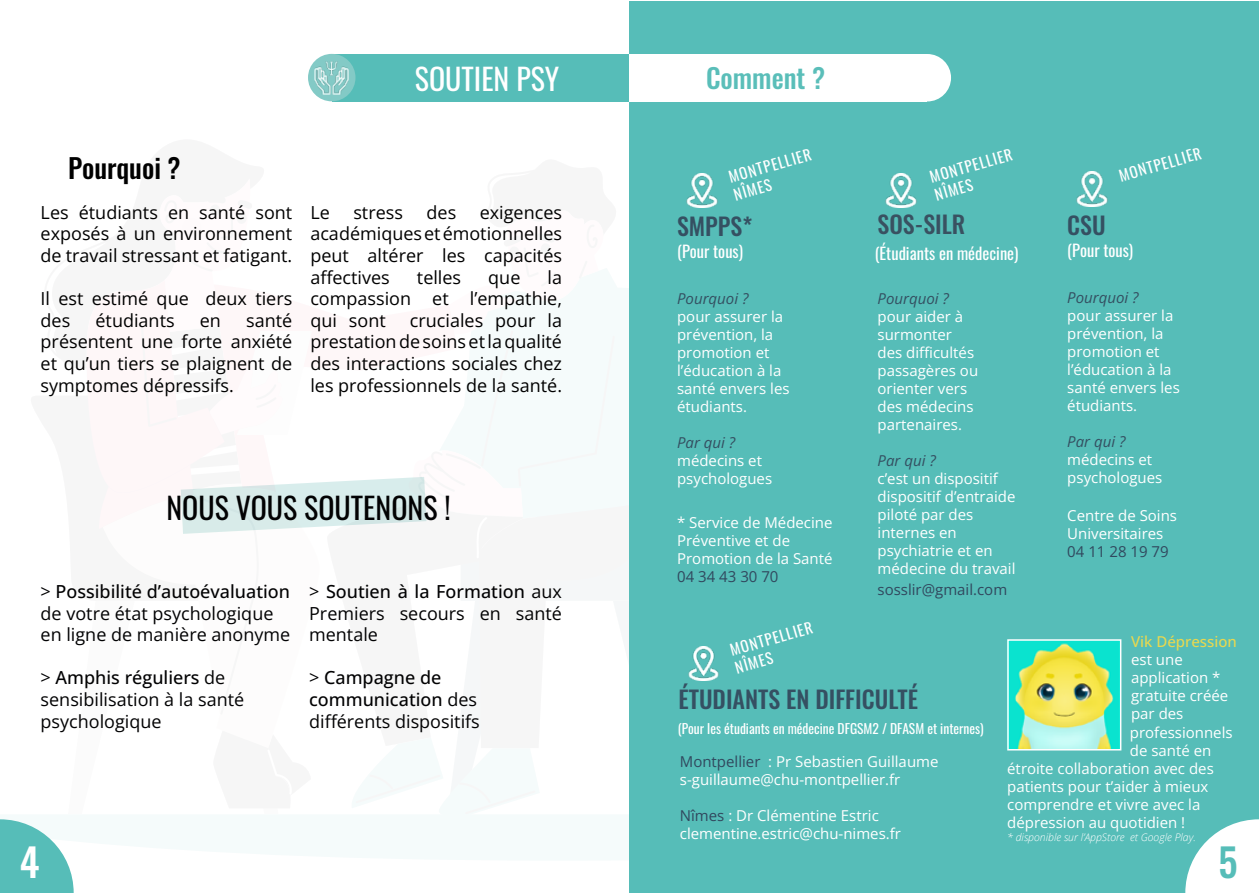
<style>
.page{position:relative;width:1259px;height:893px;background:#fff}
.page>*{position:absolute;margin:0;border:0;box-sizing:border-box;transform-origin:0 0}
.t1{font:500 39px "Oswald";color:#fff}
.t2{font:500 39px "Oswald";color:#56bdb8}
.t3{font:30px "Oswald";color:#020203}
.t4{font:30px "Oswald";color:#fff}
.t5{font:500 27px "Oswald";color:#000}
.t6{font:500 27px "Oswald";color:#5abeb9}
.t7{font:500 24px "Oswald";color:#355062}
.t8{font:500 24px "Oswald";color:#395161}
.t9{font:18px/21.6px "Open Sans";color:#000;text-align:justify}
.t10{font:18px/21.6px "Open Sans";color:#020203}
.t11{font:16.5px "Oswald";color:#fff}
.t12{font:15px/18px "Open Sans";color:#fff}
.t13{font:15px "Oswald";color:#fff}
.t14{font:italic 15px "Open Sans";color:#344f61}
.t15{font:15px "Open Sans";color:#31485e}
.t16{font:13.5px "Oswald";color:#fff}
.t17{font:italic 300 10.5px "Open Sans";color:#fff}
.s1{font-weight:500}
.s2{color:#31485e}
.s3{font-weight:500;color:#e8d84f}
</style>
<div class="page">
<svg style="left:0;top:54px;width:630px;height:839px"></svg>
<img style="left:315px;top:61px;width:34px;height:34px">
<div style="left:630px;top:1px;width:629px;height:892px;background:#56bdb8"></div>
<svg style="left:1185px;top:819px;width:74px;height:74px"></svg>
<img style="left:686px;top:173px;width:32px;height:35px">
<img style="left:885px;top:173px;width:32px;height:35px">
<div style="left:629px;top:54px;width:298px;height:47px;background:#fff"></div>
<div style="left:903px;top:54px;width:48px;height:47px;background:#fff;border-radius:50%"></div>
<img style="left:1076px;top:172px;width:32px;height:34px">
<img style="left:688px;top:646px;width:31px;height:35px">
<img style="left:1010px;top:642px;width:108px;height:105px">
<div style="left:1007px;top:639px;width:114px;height:111px;border:2px solid #fff"></div>
<p class="t4" style="left:415px;top:52px;width:146px">SOUTIEN PSY</p>
<p class="t5" style="left:68px;top:154px;width:114px">Pourquoi ?</p>
<p class="t9" style="left:41px;top:201px;width:253px">Les étudiants en santé sont exposés à un environnement de travail stressant et fatigant.</p>
<p class="t9" style="left:41px;top:287px;width:253px">Il est estimé que deux tiers des</p>
<p class="t9" style="left:41px;top:309px;width:253px;text-indent:205px">santé présentent une forte anxiété et qu’un tiers se plaignent de symptomes dépressifs.</p>
<p class="t9" style="left:95px;top:309px;width:81px">étudiants</p>
<p class="t9" style="left:200px;top:309px;width:23px">en</p>
<p class="t9" style="left:310px;top:201px;width:21px">Le</p>
<p class="t9" style="left:353px;top:201px;width:51px">stress</p>
<p class="t9" style="left:426px;top:201px;width:31px">des</p>
<p class="t9" style="left:310px;top:201px;width:253px;text-indent:169px">exigences académiques et émotionnelles peut altérer les capacités affectives</p>
<p class="t9" style="left:310px;top:266px;width:253px;text-indent:237px">la compassion et l’empathie, qui sont</p>
<p class="t9" style="left:417px;top:266px;width:46px">telles</p>
<p class="t9" style="left:488px;top:266px;width:34px">que</p>
<p class="t9" style="left:310px;top:309px;width:253px;text-indent:99px">cruciales pour la prestation de soins et la qualité des interactions sociales chez les professionnels de la santé.</p>
<p class="t3" style="left:166px;top:481px;width:286px">NOUS VOUS SOUTENONS !</p>
<p class="t10" style="left:41px;top:580px;width:251px">&gt; <span class="s1">Possibilité d’autoévaluation </span>de votre état psychologique en ligne de manière anonyme</p>
<p class="t10" style="left:41px;top:667px;width:205px">&gt; <span class="s1">Amphis réguliers</span> de sensibilisation à la santé psychologique</p>
<p class="t10" style="left:309px;top:580px;width:254px;text-align:justify">&gt; <span class="s1">Soutien à la Formation</span> aux Premiers secours en santé mentale</p>
<p class="t10" style="left:309px;top:667px;width:172px">&gt; <span class="s1">Campagne de communication</span> des différents dispositifs</p>
<p class="t1" style="left:20px;top:842px;width:21px">4</p>
<p class="t6" style="left:706px;top:64px;width:121px">Comment ?</p>
<p class="t13" style="left:725px;top:164px;width:86px;rotate:-16deg">MONTPELLIER</p>
<p class="t13" style="left:730px;top:182px;width:40px;rotate:-16deg">NÎMES</p>
<p class="t7" style="left:677px;top:214px;width:77px">SMPPS*</p>
<p class="t11" style="left:677px;top:237px;width:67px">(Pour tous)</p>
<p class="t14" style="left:677px;top:288px;width:73px">Pourquoi ?</p>
<p class="t12" style="left:677px;top:307px;width:114px">pour assurer la prévention, la promotion et l’éducation à la santé envers les étudiants.</p>
<p class="t14" style="left:677px;top:432px;width:60px">Par qui ?</p>
<p class="t12" style="left:677px;top:451px;width:96px">médecins et psychologues</p>
<p class="t12" style="left:677px;top:513px;width:157px">* Service de Médecine</p>
<p class="t12" style="left:677px;top:531px;width:114px">Préventive et de</p>
<p class="t12" style="left:677px;top:549px;width:157px">Promotion de la Santé</p>
<p class="t15" style="left:677px;top:566px;width:103px">04 34 43 30 70</p>
<p class="t13" style="left:926px;top:164px;width:86px;rotate:-16deg">MONTPELLIER</p>
<p class="t13" style="left:931px;top:182px;width:40px;rotate:-16deg">NÎMES</p>
<p class="t8" style="left:877px;top:212px;width:89px">SOS-SILR</p>
<p class="t11" style="left:874px;top:239px;width:145px">(Étudiants en médecine)</p>
<p class="t14" style="left:877px;top:288px;width:73px">Pourquoi ?</p>
<p class="t12" style="left:877px;top:307px;width:102px">pour aider à surmonter des difficultés passagères ou orienter vers des médecins partenaires.</p>
<p class="t14" style="left:877px;top:450px;width:60px">Par qui ?</p>
<p class="t12" style="left:877px;top:469px;width:139px">c’est un dispositif dispositif d’entraide piloté par des internes en psychiatrie et en médecine du travail</p>
<p class="t15" style="left:877px;top:579px;width:131px">sosslir@gmail.com</p>
<p class="t13" style="left:1115px;top:163px;width:86px;rotate:-16deg">MONTPELLIER</p>
<p class="t7" style="left:1067px;top:212px;width:40px">CSU</p>
<p class="t11" style="left:1067px;top:235px;width:67px">(Pour tous)</p>
<p class="t14" style="left:1067px;top:287px;width:73px">Pourquoi ?</p>
<p class="t12" style="left:1067px;top:306px;width:114px">pour assurer la prévention, la promotion et l’éducation à la santé envers les étudiants.</p>
<p class="t14" style="left:1067px;top:431px;width:60px">Par qui ?</p>
<p class="t12" style="left:1067px;top:450px;width:96px">médecins et psychologues</p>
<p class="t12" style="left:1067px;top:507px;width:111px">Centre de Soins<br>Universitaires</p>
<p class="t15" style="left:1067px;top:542px;width:103px">04 11 28 19 79</p>
<p class="t13" style="left:727px;top:638px;width:86px;rotate:-16deg">MONTPELLIER</p>
<p class="t13" style="left:732px;top:655px;width:40px;rotate:-16deg">NÎMES</p>
<p class="t7" style="left:678px;top:687px;width:241px">ÉTUDIANTS EN DIFFICULTÉ</p>
<p class="t16" style="left:678px;top:716px;width:307px">(Pour les étudiants en médecine DFGSM2 / DFASM et internes)</p>
<p class="t12" style="left:680px;top:752px;width:260px"><span class="s2">Montpellier</span> : Pr Sebastien Guillaume</p>
<p class="t12" style="left:680px;top:770px;width:222px">s-guillaume@chu-montpellier.fr</p>
<p class="t12" style="left:680px;top:806px;width:200px"><span class="s2">Nîmes</span> : Dr Clémentine Estric</p>
<p class="t12" style="left:680px;top:824px;width:223px">clementine.estric@chu-nimes.fr</p>
<p class="t12" style="left:1131px;top:632px;width:107px"><span class="s3">Vik Dépression </span>est une application * gratuite créée par des</p>
<p class="t12" style="left:1130px;top:723px;width:104px">professionnels</p>
<p class="t12" style="left:1130px;top:741px;width:83px">de santé en</p>
<p class="t12" style="left:1007px;top:759px;width:208px">étroite collaboration avec des</p>
<p class="t12" style="left:1007px;top:777px;width:203px">patients pour t’aider à mieux</p>
<p class="t12" style="left:1007px;top:795px;width:195px">comprendre et vivre avec la</p>
<p class="t12" style="left:1007px;top:813px;width:179px">dépression au quotidien !</p>
<p class="t17" style="left:1007px;top:830px;width:190px">* disponible sur l’AppStore et Google Play.</p>
<p class="t2" style="left:1218px;top:842px;width:21px">5</p>
</div>
